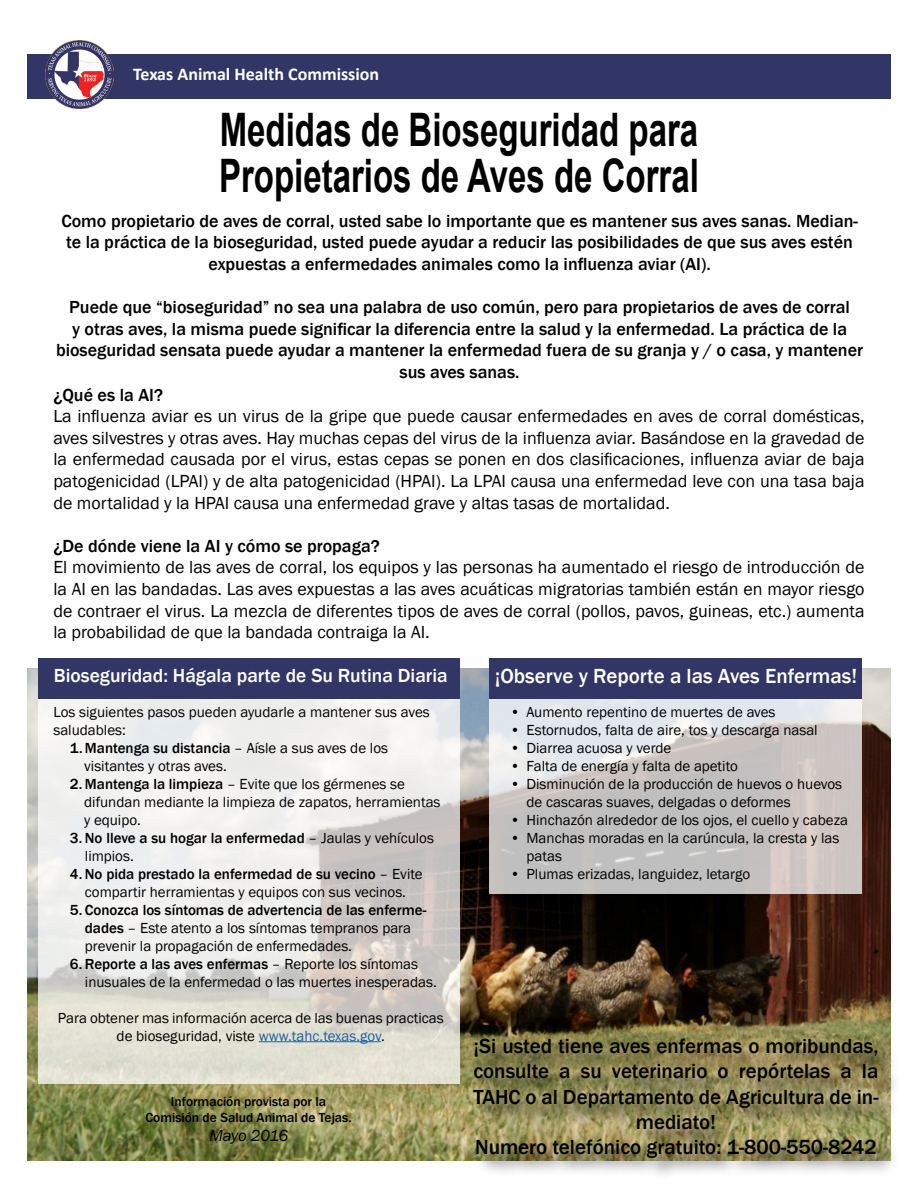
<style>
.page{position:relative;width:918px;height:1188px;background:#fff}
.page>*{position:absolute;margin:0;border:0;box-sizing:border-box;transform-origin:0 0}
.t1{font:700 46.2px/45.6px "Arial";color:#000;scale:.71 1}
.t2{font:500 21px/25.2px "Franklin Gothic";color:#000;text-align:center}
.t3{font:500 21px "Franklin Gothic";color:#fff}
.t4{font:500 19.5px "Franklin Gothic";color:#fff}
.t5{font:18px/21.6px "Franklin Gothic";color:#000;text-align:justify}
.t6{font:500 18px/21.6px "Franklin Gothic";color:#000;text-align:center}
.t7{font:700 18px "Calibri";color:#fff}
.t8{font:italic 16.5px "Franklin Gothic";letter-spacing:-.015em;color:#000}
.t9{font:15px/18px "Franklin Gothic";color:#000}
.t10{font:500 15px/18px "Franklin Gothic";color:#000}
.t11{font:500 13.5px/16.2px "Franklin Gothic";color:#000;text-align:center}
.s1{font-weight:500}
.s2{font-weight:400}
.s3{color:#215e9e}
</style>
<div class="page">
<div style="left:27px;top:54px;width:864px;height:45px;background:#323666"></div>
<img style="left:45px;top:40px;width:69px;height:69px">
<img style="left:27px;top:668px;width:864px;height:493px">
<div style="left:489px;top:658px;width:373px;height:41px;background:#323666"></div>
<div style="left:38px;top:658px;width:422px;height:41px;background:#323666"></div>
<svg style="left:489px;top:699px;width:373px;height:195px;background:#cecccc"></svg>
<svg style="left:38px;top:699px;width:422px;height:384px;fill:#ececec"></svg>
<hr style="left:259px;top:1041px;width:122px;height:1px;background:#215e9e">
<div style="left:472px;top:1037px;width:429px;height:143px;background:#000;opacity:.75"></div>
<p class="t7" style="left:133px;top:62px;width:248px">Texas Animal Health Commission</p>
<h1 class="t1" style="left:219px;top:108px;width:677px">Medidas de Bioseguridad para<br>Propietarios de Aves de Corral</h1>
<p class="t6" style="left:61px;top:210px;width:798px">Como propietario de aves de corral, usted sabe lo importante que es mantener sus aves sanas. Median&shy;te la práctica de la bioseguridad, usted puede ayudar a reducir las posibilidades de que sus aves estén expuestas a enfermedades animales como la influenza aviar (AI).</p>
<p class="t6" style="left:69px;top:297px;width:782px">Puede que “bioseguridad” no sea una palabra de uso común, pero para propietarios de aves de corral</p>
<p class="t6" style="left:72px;top:318px;width:776px">y otras aves, la misma puede significar la diferencia entre la salud y la enfermedad. La práctica de la</p>
<p class="t6" style="left:56px;top:340px;width:809px">bioseguridad sensata puede ayudar a mantener la enfermedad fuera de su granja y / o casa, y mantener</p>
<p class="t6" style="left:400px;top:361px;width:121px">sus aves sanas.</p>
<p class="t6" style="left:53px;top:384px;width:111px">¿Qué es la AI?</p>
<p class="t5" style="left:53px;top:406px;width:813px">La influenza aviar es un virus de la gripe que puede causar enfermedades en aves de corral domésticas, aves silvestres y otras aves. Hay muchas cepas del virus de la influenza aviar. Basándose en la gravedad de la enfermedad causada por el virus, estas cepas se ponen en dos clasificaciones, influenza aviar de baja patogenicidad (LPAI) y de alta patogenicidad (HPAI). La LPAI causa una enfermedad leve con una tasa baja de mortalidad y la HPAI causa una enfermedad grave y altas tasas de mortalidad.</p>
<p class="t6" style="left:53px;top:535px;width:328px">¿De dónde viene la AI y cómo se propaga?</p>
<p class="t5" style="left:53px;top:557px;width:813px">El movimiento de las aves de corral, los equipos y las personas ha aumentado el riesgo de introducción de la AI en las bandadas. Las aves expuestas a las aves acuáticas migratorias también están en mayor riesgo de contraer el virus. La mezcla de diferentes tipos de aves de corral (pollos, pavos, guineas, etc.) aumenta la probabilidad de que la bandada contraiga la AI.</p>
<h3 class="t4" style="left:54px;top:664px;width:395px">Bioseguridad: Hágala parte de Su Rutina Diaria</h3>
<h2 class="t3" style="left:495px;top:663px;width:364px">¡Observe y Reporte a las Aves Enfermas!</h2>
<p class="t9" style="left:53px;top:703px;width:378px">Los siguientes pasos pueden ayudarle a mantener sus aves saludables:</p>
<p class="t9" style="left:84px;top:739px;width:305px;text-indent:-14px"><span class="s1">1. Mantenga su distancia</span> – Aísle a sus aves de los visitantes y otras aves.</p>
<p class="t9" style="left:84px;top:775px;width:358px;text-indent:-14px"><span class="s1">2. Mantenga la limpieza</span> – Evite que los gérmenes se difundan mediante la limpieza de zapatos, herramientas y equipo.</p>
<p class="t10" style="left:85px;top:829px;width:351px;text-indent:-15px">3. No lleve a su hogar la enfermedad <span class="s2">– Jaulas y vehículos limpios.</span></p>
<p class="t9" style="left:70px;top:865px;width:354px;text-align:center"><span class="s1">4. No pida prestado la enfermedad de su vecino</span> – Evite compartir herramientas y equipos con sus vecinos.</p>
<p class="t9" style="left:85px;top:901px;width:343px;text-indent:-15px"><span class="s1">5. Conozca los síntomas de advertencia de las enferme&shy;dades</span> – Este atento a los síntomas tempranos para prevenir la propagación de enfermedades.</p>
<p class="t9" style="left:85px;top:955px;width:353px;text-indent:-15px"><span class="s1">6. Reporte a las aves enfermas</span> – Reporte los síntomas inusuales de la enfermedad o las muertes inesperadas.</p>
<p class="t9" style="left:58px;top:1009px;width:387px;text-align:center">Para obtener mas información acerca de las buenas practicas de bioseguridad, viste <span class="s3">www.tahc.texas.gov</span>.</p>
<p class="t9" style="left:510px;top:703px;width:267px">• Aumento repentino de muertes de aves</p>
<p class="t9" style="left:510px;top:721px;width:309px">• Estornudos, falta de aire, tos y descarga nasal</p>
<p class="t9" style="left:510px;top:739px;width:163px">• Diarrea acuosa y verde</p>
<p class="t9" style="left:510px;top:757px;width:229px">• Falta de energía y falta de apetito</p>
<p class="t9" style="left:527px;top:775px;width:317px;text-indent:-16px">• Disminución de la producción de huevos o huevos de cascaras suaves, delgadas o deformes</p>
<p class="t9" style="left:510px;top:811px;width:339px">• Hinchazón alrededor de los ojos, el cuello y cabeza</p>
<p class="t9" style="left:527px;top:829px;width:315px;text-indent:-16px">• Manchas moradas en la carúncula, la cresta y las patas</p>
<p class="t9" style="left:510px;top:865px;width:242px">• Plumas erizadas, languidez, letargo</p>
<h2 class="t2" style="left:473px;top:1034px;width:407px">¡Si usted tiene aves enfermas o moribundas, consulte a su veterinario o repórtelas a la TAHC o al Departamento de Agricultura de in&shy;mediato!<br>Numero telefónico gratuito: 1-800-550-8242</h2>
<p class="t11" style="left:145px;top:1093px;width:208px">Información provista por la<br>Comisión de Salud Animal de Tejas.</p>
<p class="t8" style="left:209px;top:1125px;width:80px">Mayo 2016</p>
</div>
